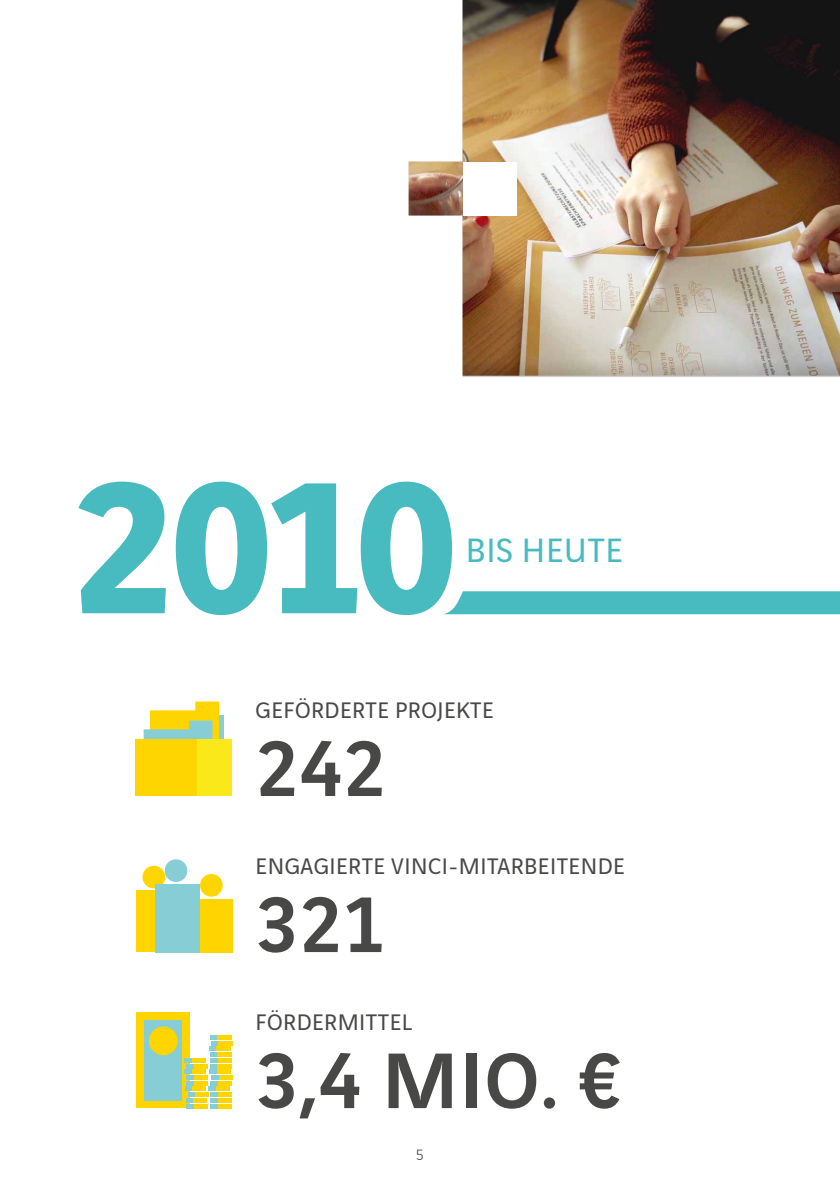
<style>
.page{position:relative;width:840px;height:1191px;background:#fff}
.page>*{position:absolute;margin:0;border:0;box-sizing:border-box;transform-origin:0 0}
.t1{font:700 200px "Vinci Sans";color:#47bbc0}
.t2{font:500 84px "Vinci Sans";letter-spacing:.02em;color:#484847}
.t3{font:36px "Vinci Sans";letter-spacing:.02em;color:#47bbc0}
.t4{font:24px "Vinci Sans";letter-spacing:.02em;color:#484847}
.t5{font:300 16px "Vinci Sans";color:#484847}
</style>
<div class="page">
<div style="left:219px;top:715px;width:5px;height:25px;background:#87cdd6"></div>
<svg style="left:143px;top:701px;width:76px;height:38px"></svg>
<div style="left:135px;top:739px;width:62px;height:57px;background:#ffd500"></div>
<div style="left:197px;top:739px;width:34px;height:57px;background:#fae81b"></div>
<div style="left:136px;top:1012px;width:54px;height:96px;background:#ffd500"></div>
<div style="left:144px;top:1020px;width:38px;height:80px;background:#87cdd6"></div>
<div style="left:149px;top:1026px;width:29px;height:29px;background:#ffd500;border-radius:50%"></div>
<hr style="left:210px;top:1035px;width:21px;height:4px;background:#ffd500">
<div style="left:211px;top:1040px;width:21px;height:5px;background:#ffd500"></div>
<div style="left:209px;top:1046px;width:21px;height:5px;background:#ffd500"></div>
<div style="left:210px;top:1052px;width:21px;height:5px;background:#ffd500"></div>
<hr style="left:210px;top:1058px;width:22px;height:4px;background:#ffd500">
<div style="left:210px;top:1063px;width:21px;height:5px;background:#ffd500"></div>
<div style="left:209px;top:1069px;width:21px;height:5px;background:#ffd500"></div>
<div style="left:211px;top:1075px;width:21px;height:5px;background:#ffd500"></div>
<div style="left:210px;top:1080px;width:21px;height:5px;background:#ffd500"></div>
<div style="left:208px;top:1086px;width:21px;height:5px;background:#ffd500"></div>
<div style="left:210px;top:1092px;width:21px;height:5px;background:#ffd500"></div>
<div style="left:211px;top:1098px;width:21px;height:5px;background:#ffd500"></div>
<div style="left:210px;top:1103px;width:21px;height:5px;background:#ffd500"></div>
<svg style="left:208px;top:1035px;width:10px;height:73px"></svg>
<div style="left:186px;top:1103px;width:21px;height:5px;background:#ffd500"></div>
<hr style="left:186px;top:1098px;width:21px;height:4px;background:#ffd500">
<div style="left:188px;top:1092px;width:21px;height:5px;background:#ffd500"></div>
<div style="left:185px;top:1086px;width:21px;height:5px;background:#ffd500"></div>
<div style="left:186px;top:1080px;width:21px;height:5px;background:#ffd500"></div>
<div style="left:186px;top:1075px;width:21px;height:5px;background:#ffd500"></div>
<div style="left:184px;top:1069px;width:22px;height:5px;background:#ffd500"></div>
<div style="left:186px;top:1063px;width:21px;height:5px;background:#ffd500"></div>
<hr style="left:184px;top:1058px;width:22px;height:4px;background:#ffd500">
<svg style="left:184px;top:1058px;width:11px;height:50px"></svg>
<div style="left:136px;top:890px;width:28px;height:62px;background:#ffd500"></div>
<div style="left:194px;top:899px;width:38px;height:53px;background:#ffd500"></div>
<div style="left:142px;top:865px;width:23px;height:23px;background:#ffd500;border-radius:50%"></div>
<div style="left:165px;top:859px;width:22px;height:23px;background:#87cdd6;border-radius:50%"></div>
<div style="left:200px;top:874px;width:22px;height:22px;background:#ffd500;border-radius:50%"></div>
<div style="left:154px;top:884px;width:45px;height:68px;background:#87cdd6"></div>
<svg style="left:444px;top:591px;width:395px;height:23px;background:#4fbec2"></svg>
<img style="left:408px;top:0;width:431px;height:376px">
<div style="left:462px;top:162px;width:54px;height:53px;background:#fff"></div>
<h1 class="t1" style="left:73px;top:389px;width:385px">2010</h1>
<h3 class="t3" style="left:465px;top:524px;width:159px">BIS HEUTE</h3>
<p class="t4" style="left:255px;top:692px;width:239px">GEFÖRDERTE PROJEKTE</p>
<h2 class="t2" style="left:256px;top:703px;width:131px">242</h2>
<p class="t4" style="left:255px;top:848px;width:370px">ENGAGIERTE VINCI-MITARBEITENDE</p>
<h2 class="t2" style="left:256px;top:859px;width:131px">321</h2>
<p class="t4" style="left:255px;top:1004px;width:158px">FÖRDERMITTEL</p>
<h2 class="t2" style="left:256px;top:1015px;width:366px">3,4 MIO. €</h2>
<p class="t5" style="left:416px;top:1143px;width:9px">5</p>
</div>
